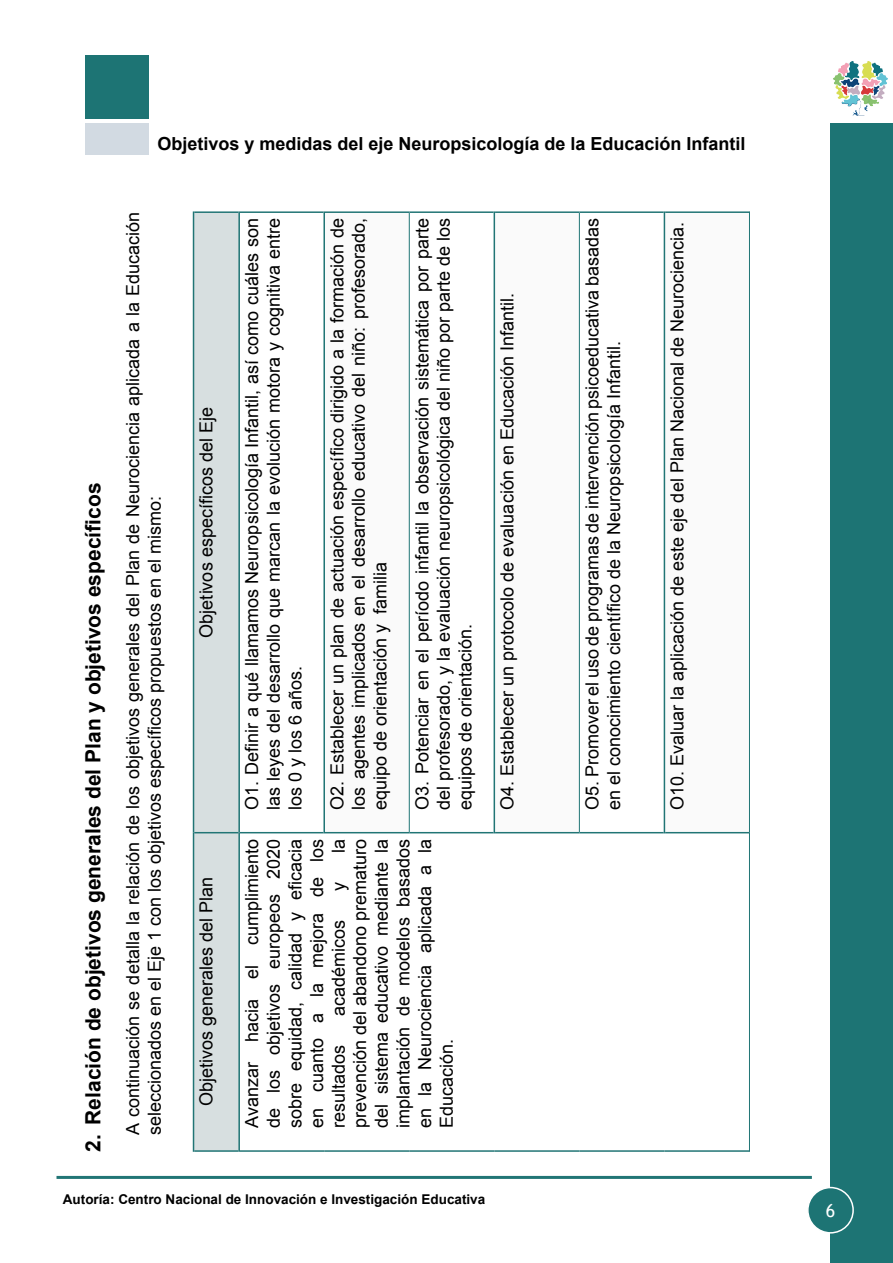
<style>
.page{position:relative;width:893px;height:1263px;background:#fff}
.page>*{position:absolute;margin:0;border:0;box-sizing:border-box;transform-origin:0 0}
.t1{font:700 21px "Arial";color:#000}
.neuro_parrafo{font:18px/21.6px "Arial";color:#000;text-align:justify}
.t2{font:700 18px "Arial";color:#000}
.neuro_tabla_encabeza{font:18px "Arial";color:#000}
.t3{font:18px "Trebuchet MS";color:#fff}
.t4{font:700 13.5px "Arial";color:#000}
</style>
<div class="page">
<div style="left:85px;top:55px;width:64px;height:64px;background:#1d7474"></div>
<div style="left:85px;top:123px;width:64px;height:32px;background:#d2dae2"></div>
<img style="left:833px;top:61px;width:55px;height:55px">
<hr style="left:57px;top:1176px;width:755px;height:3px;background:#217575">
<div style="left:194px;top:213px;width:44px;height:937px;background:#d7dfe0"></div>
<svg style="left:325px;top:213px;width:424px;height:619px"></svg>
<hr style="left:240px;top:1150px;width:84px;height:2px;background:#217575">
<hr style="left:324px;top:1150px;width:85px;height:2px;background:#217575">
<hr style="left:409px;top:1150px;width:85px;height:2px;background:#217575">
<hr style="left:494px;top:1150px;width:85px;height:2px;background:#217575">
<hr style="left:579px;top:1150px;width:85px;height:2px;background:#217575">
<hr style="left:664px;top:1150px;width:85px;height:2px;background:#217575">
<hr style="left:240px;top:832px;width:83px;height:1px;background:#217575">
<hr style="left:240px;top:211px;width:83px;height:2px;background:#217575">
<hr style="left:323px;top:211px;width:2px;height:622px;background:#217575">
<hr style="left:325px;top:832px;width:84px;height:1px;background:#217575">
<hr style="left:325px;top:211px;width:84px;height:2px;background:#217575">
<hr style="left:409px;top:832px;width:85px;height:1px;background:#217575">
<hr style="left:409px;top:211px;width:85px;height:2px;background:#217575">
<hr style="left:494px;top:211px;width:1px;height:622px;background:#217575">
<hr style="left:495px;top:832px;width:84px;height:1px;background:#217575">
<hr style="left:495px;top:211px;width:84px;height:2px;background:#217575">
<hr style="left:579px;top:832px;width:85px;height:1px;background:#217575">
<hr style="left:579px;top:211px;width:85px;height:2px;background:#217575">
<hr style="left:664px;top:211px;width:1px;height:622px;background:#217575">
<hr style="left:665px;top:832px;width:84px;height:1px;background:#217575">
<hr style="left:665px;top:211px;width:84px;height:2px;background:#217575">
<hr style="left:409px;top:213px;width:1px;height:619px;background:#217575">
<hr style="left:579px;top:213px;width:1px;height:619px;background:#217575">
<hr style="left:749px;top:833px;width:1px;height:319px;background:#217575">
<hr style="left:749px;top:211px;width:1px;height:622px;background:#217575">
<hr style="left:193px;top:833px;width:1px;height:319px;background:#217575">
<hr style="left:194px;top:1150px;width:44px;height:2px;background:#217575">
<hr style="left:193px;top:211px;width:1px;height:622px;background:#217575">
<hr style="left:194px;top:832px;width:44px;height:1px;background:#217575">
<hr style="left:194px;top:211px;width:44px;height:2px;background:#217575">
<hr style="left:238px;top:833px;width:2px;height:319px;background:#217575">
<hr style="left:238px;top:211px;width:2px;height:622px;background:#217575">
<div style="left:831px;top:123px;width:62px;height:1140px;background:#1d7474"></div>
<div style="left:808px;top:1187px;width:45px;height:46px;background:#1d7474;border-radius:50%"></div>
<div style="left:807px;top:1187px;width:47px;height:46px;border:2px solid #fff;border-radius:50%"></div>
<p class="t2" style="left:157px;top:132px;width:590px">Objetivos y medidas del eje Neuropsicología de la Educación Infantil</p>
<p class="t1" style="left:79px;top:1152px;width:670px;rotate:-90deg">2. Relación de objetivos generales del Plan y objetivos específicos</p>
<p class="neuro_parrafo" style="left:122px;top:1135px;width:925px;rotate:-90deg">A continuación se detalla la relación de los objetivos generales del Plan de Neurociencia aplicada a la Educación seleccionados en el Eje 1 con los objetivos específicos propuestos en el mismo:</p>
<p class="neuro_tabla_encabeza" style="left:195px;top:637px;width:232px;rotate:-90deg">Objetivos específicos del Eje</p>
<p class="neuro_tabla_encabeza" style="left:195px;top:1106px;width:231px;rotate:-90deg">Objetivos generales del Plan</p>
<p class="neuro_parrafo" style="left:241px;top:810px;width:593px;rotate:-90deg">O1. Definir a qué llamamos Neuropsicología Infantil, así como cuáles son las leyes del desarrollo que marcan la evolución motora y cognitiva entre los 0 y los 6 años.</p>
<p class="neuro_parrafo" style="left:326px;top:810px;width:593px;rotate:-90deg">O2. Establecer un plan de actuación específico dirigido a la formación de los agentes implicados en el desarrollo educativo del niño: profesorado, equipo de orientación y familia</p>
<p class="neuro_parrafo" style="left:411px;top:810px;width:593px;rotate:-90deg">O3. Potenciar en el período infantil la observación sistemática por parte del profesorado, y la evaluación neuropsicológica del niño por parte de los equipos de orientación.</p>
<p class="neuro_parrafo" style="left:241px;top:1128px;width:291px;rotate:-90deg">Avanzar hacia el cumplimiento de los objetivos europeos 2020 sobre equidad, calidad y eficacia en cuanto a la mejora de los resultados</p>
<p class="neuro_parrafo" style="left:328px;top:1128px;width:291px;text-indent:275px;rotate:-90deg">la prevención del abandono prematuro del sistema educativo mediante la implantación de modelos basados en la Neurociencia aplicada a la Educación.</p>
<p class="neuro_parrafo" style="left:328px;top:891px;width:10px;rotate:-90deg">y</p>
<p class="neuro_parrafo" style="left:328px;top:1016px;width:98px;rotate:-90deg">académicos</p>
<p class="neuro_parrafo" style="left:496px;top:810px;width:518px;rotate:-90deg">O4. Establecer un protocolo de evaluación en Educación Infantil.</p>
<p class="neuro_parrafo" style="left:582px;top:810px;width:593px;rotate:-90deg">O5. Promover el uso de programas de intervención psicoeducativa basadas en el conocimiento científico de la Neuropsicología Infantil.</p>
<p class="neuro_parrafo" style="left:667px;top:810px;width:589px;rotate:-90deg">O10. Evaluar la aplicación de este eje del Plan Nacional de Neurociencia.</p>
<p class="t4" style="left:63px;top:1190px;width:424px">Autoría: Centro Nacional de Innovación e Investigación Educativa</p>
<p class="t3" style="left:826px;top:1200px;width:11px">6</p>
</div>
